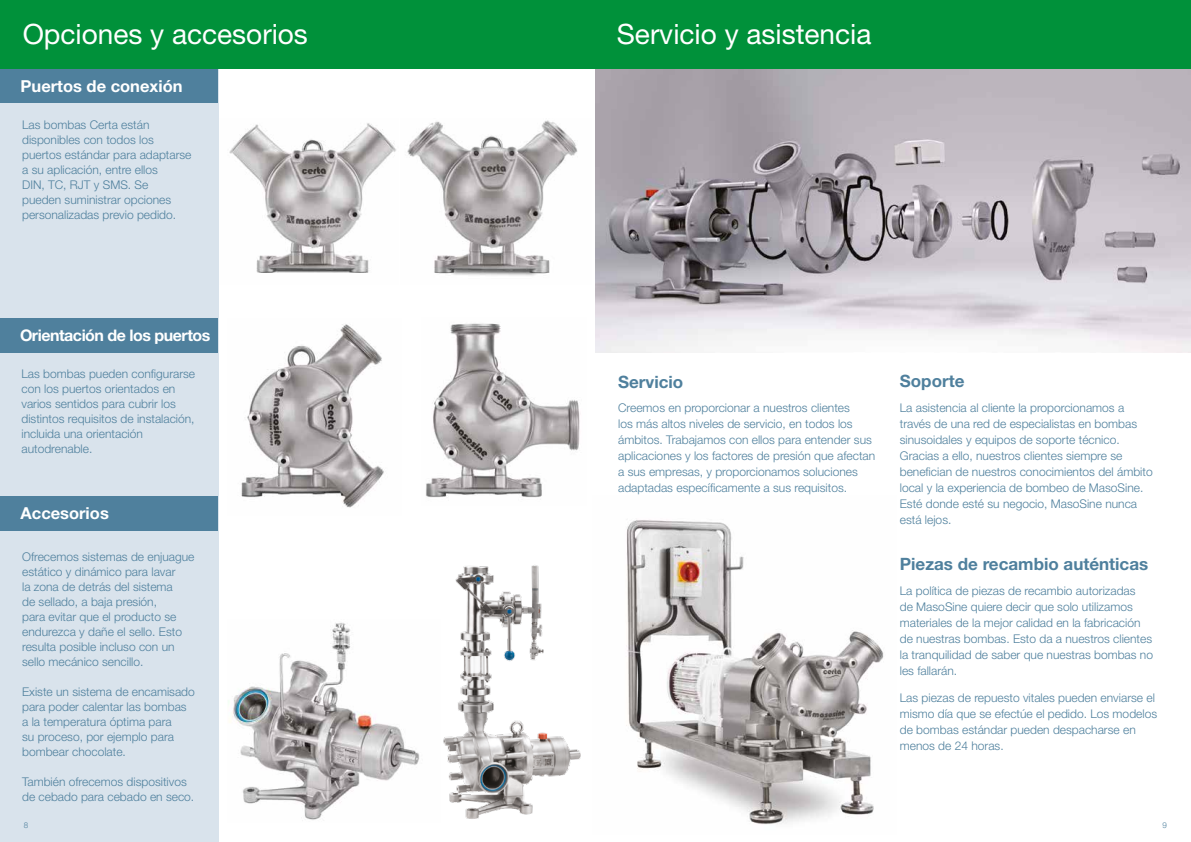
<style>
.page{position:relative;width:1191px;height:842px;background:#fff}
.page>*{position:absolute;margin:0;border:0;box-sizing:border-box;transform-origin:0 0}
.t1{font:28px "Helvetica Neue LT Std";color:#fff}
.t2{font:700 17px "Helvetica Neue LT Std";color:#4f809d}
.t3{font:700 16.5px "Helvetica Neue LT Std";color:#fff}
.t4{font:700 16px "Helvetica Neue LT Std";letter-spacing:-.03em;color:#fff}
.t5{font:300 12px/15px "Helvetica Neue LT Std";color:#4f809d}
.t6{font:300 8px "Helvetica Neue LT Std";color:#4f809d}
</style>
<div class="page">
<img style="left:626px;top:520px;width:258px;height:304px">
<img style="left:595px;top:68px;width:596px;height:284px">
<img style="left:241px;top:324px;width:143px;height:184px">
<img style="left:228px;top:623px;width:181px;height:197px">
<img style="left:426px;top:323px;width:154px;height:175px">
<img style="left:218px;top:118px;width:360px;height:166px">
<img style="left:409px;top:565px;width:172px;height:254px">
<div style="left:0;top:68px;width:218px;height:774px;background:#d9e3ec"></div>
<div style="left:0;top:68px;width:218px;height:34px;background:#4f809d"></div>
<div style="left:0;top:319px;width:218px;height:34px;background:#4f809d"></div>
<div style="left:0;top:496px;width:218px;height:34px;background:#4f809d"></div>
<div style="left:0;top:0;width:1191px;height:68px;background:#00913a"></div>
<h1 class="t1" style="left:23px;top:18px;width:287px">Opciones y accesorios</h1>
<h1 class="t1" style="left:617px;top:18px;width:256px">Servicio y asistencia</h1>
<h3 class="t3" style="left:21px;top:76px;width:163px">Puertos de conexión</h3>
<p class="t5" style="left:22px;top:117px;width:171px">Las bombas Certa están disponibles con todos los puertos estándar para adaptarse a su aplicación, entre ellos<br>DIN, TC, RJT y SMS. Se<br>pueden suministrar opciones personalizadas previo pedido.</p>
<h3 class="t4" style="left:20px;top:326px;width:192px">Orientación de los puertos</h3>
<p class="t5" style="left:21px;top:366px;width:175px">Las bombas pueden configurarse con los puertos orientados en varios sentidos para cubrir los distintos requisitos de instalación, incluida una orientación autodrenable.</p>
<h3 class="t3" style="left:21px;top:502px;width:90px">Accesorios</h3>
<p class="t5" style="left:22px;top:549px;width:174px">Ofrecemos sistemas de enjuague estático y dinámico para lavar<br>la zona de detrás del sistema<br>de sellado, a baja presión,<br>para evitar que el producto se endurezca y dañe el sello. Esto resulta posible incluso con un sello mecánico sencillo.</p>
<p class="t5" style="left:22px;top:684px;width:174px">Existe un sistema de encamisado para poder calentar las bombas a la temperatura óptima para<br>su proceso, por ejemplo para bombear chocolate.</p>
<p class="t5" style="left:22px;top:774px;width:174px">También ofrecemos dispositivos de cebado para cebado en seco.</p>
<h2 class="t2" style="left:618px;top:371px;width:67px">Servicio</h2>
<p class="t5" style="left:618px;top:400px;width:258px;line-height:16px">Creemos en proporcionar a nuestros clientes<br>los más altos niveles de servicio, en todos los ámbitos. Trabajamos con ellos para entender sus aplicaciones y los factores de presión que afectan a sus empresas, y proporcionamos soluciones adaptadas específicamente a sus requisitos.</p>
<h2 class="t2" style="left:900px;top:371px;width:66px">Soporte</h2>
<p class="t5" style="left:900px;top:399px;width:254px;line-height:16px">La asistencia al cliente la proporcionamos a través de una red de especialistas en bombas sinusoidales y equipos de soporte técnico.<br>Gracias a ello, nuestros clientes siempre se benefician de nuestros conocimientos del ámbito local y la experiencia de bombeo de MasoSine.<br>Esté donde esté su negocio, MasoSine nunca está lejos.</p>
<h2 class="t2" style="left:900px;top:554px;width:250px">Piezas de recambio auténticas</h2>
<p class="t5" style="left:900px;top:582px;width:255px;line-height:16px">La política de piezas de recambio autorizadas<br>de MasoSine quiere decir que solo utilizamos materiales de la mejor calidad en la fabricación de nuestras bombas. Esto da a nuestros clientes la tranquilidad de saber que nuestras bombas no les fallarán.</p>
<p class="t5" style="left:900px;top:690px;width:259px;line-height:16px">Las piezas de repuesto vitales pueden enviarse el mismo día que se efectúe el pedido. Los modelos de bombas estándar pueden despacharse en menos de 24 horas.</p>
<p class="t6" style="left:24px;top:820px;width:6px">8</p>
<p class="t6" style="left:1162px;top:820px;width:6px">9</p>
</div>
